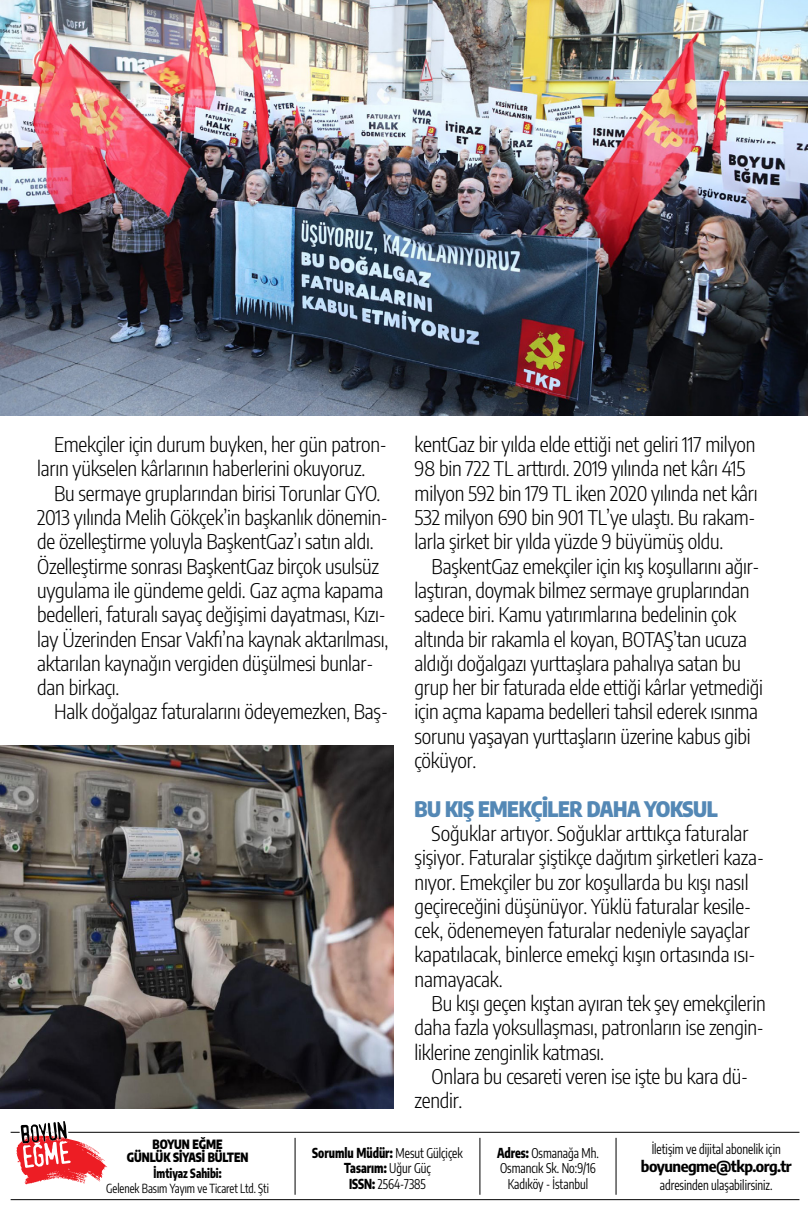
<style>
.page{position:relative;width:808px;height:1212px;background:#fff}
.page>*{position:absolute;margin:0;border:0;box-sizing:border-box;transform-origin:0 0}
.t1{font:900 21px "Encode Sans Condensed";letter-spacing:-.02em;color:#5488b5}
.t2{font:300 20.25px/24.3px "Encode Sans Condensed";letter-spacing:-.01em;color:#000}
.t3{font:700 15px "Encode Sans Condensed";letter-spacing:-.03em;color:#000;scale:1.1 1}
.t4{font:13.5px/15.8px "Encode Sans Condensed";color:#000;text-align:center;scale:.87 1}
.t5{font:12.6px "Encode Sans Condensed";color:#000;scale:.87 1}
.t6{font:900 12.6px/13.8px "Encode Sans Condensed";color:#000;scale:.92 1}
.t7{font:800 12.6px "Encode Sans Condensed";color:#000;scale:.87 1}
.s1{font-weight:800}
</style>
<div class="page">
<hr style="left:11px;top:1132px;width:788px;height:1px;background:#000">
<hr style="left:11px;top:1199px;width:788px;height:1px;background:#000">
<div style="left:15px;top:1119px;width:94px;height:67px;background:#fff"></div>
<svg style="left:16px;top:1121px;width:91px;height:63px"></svg>
<hr style="left:295px;top:1138px;width:1px;height:57px;background:#000">
<hr style="left:479px;top:1138px;width:1px;height:57px;background:#000">
<hr style="left:616px;top:1138px;width:1px;height:57px;background:#000">
<img style="left:0;top:0;width:808px;height:416px">
<img style="left:0;top:745px;width:393px;height:364px">
<p class="t2" style="left:37px;top:431px;width:351px;text-indent:17px">Emekçiler için durum buyken, her gün patron&shy;ların yükselen kârlarının haberlerini okuyoruz.</p>
<p class="t2" style="left:37px;top:480px;width:353px;text-indent:17px">Bu sermaye gruplarından birisi Torunlar GYO.<br>2013 yılında Melih Gökçek’in başkanlık dönemin&shy;de özelleştirme yoluyla BaşkentGaz’ı satın aldı.<br>Özelleştirme sonrası BaşkentGaz birçok usulsüz uygulama ile gündeme geldi. Gaz açma kapama bedelleri, faturalı sayaç değişimi dayatması, Kızı&shy;lay Üzerinden Ensar Vakfı’na kaynak aktarılması, aktarılan kaynağın vergiden düşülmesi bunlar&shy;dan birkaçı.</p>
<p class="t2" style="left:54px;top:699px;width:335px">Halk doğalgaz faturalarını ödeyemezken, Baş-</p>
<p class="t2" style="left:415px;top:431px;width:345px">kentGaz bir yılda elde ettiği net geliri 117 milyon 98 bin 722 TL arttırdı. 2019 yılında net kârı 415 milyon 592 bin 179 TL iken 2020 yılında net kârı 532 milyon 690 bin 901 TL’ye ulaştı. Bu rakam&shy;larla şirket bir yılda yüzde 9 büyümüş oldu.</p>
<p class="t2" style="left:415px;top:553px;width:350px;text-indent:17px">BaşkentGaz emekçiler için kış koşullarını ağır&shy;laştıran, doymak bilmez sermaye gruplarından sadece biri. Kamu yatırımlarına bedelinin çok altında bir rakamla el koyan, BOTAŞ’tan ucuza aldığı doğalgazı yurttaşlara pahalıya satan bu grup her bir faturada elde ettiği kârlar yetmediği için açma kapama bedelleri tahsil ederek ısınma sorunu yaşayan yurttaşların üzerine kabus gibi çöküyor.</p>
<p class="t1" style="left:415px;top:792px;width:304px">BU KIŞ EMEKÇİLER DAHA YOKSUL</p>
<p class="t2" style="left:415px;top:820px;width:351px;text-indent:17px">Soğuklar artıyor. Soğuklar arttıkça faturalar şişiyor. Faturalar şiştikçe dağıtım şirketleri kaza&shy;nıyor. Emekçiler bu zor koşullarda bu kışı nasıl geçireceğini düşünüyor. Yüklü faturalar kesile&shy;cek, ödenemeyen faturalar nedeniyle sayaçlar kapatılacak, binlerce emekçi kışın ortasında ısı&shy;namayacak.</p>
<p class="t2" style="left:415px;top:990px;width:353px;text-align:justify;text-indent:17px">Bu kışı geçen kıştan ayıran tek şey emekçilerin daha fazla yoksullaşması, patronların ise zengin&shy;liklerine zenginlik katması.</p>
<p class="t2" style="left:415px;top:1063px;width:335px;text-indent:17px">Onlara bu cesareti veren ise işte bu kara dü&shy;zendir.</p>
<p class="t6" style="left:127px;top:1136px;width:113px;text-indent:26px">BOYUN EĞME<br>GÜNLÜK SİYASİ BÜLTEN</p>
<p class="t7" style="left:154px;top:1163px;width:80px">İmtiyaz Sahibi:</p>
<p class="t5" style="left:106px;top:1179px;width:189px">Gelenek Basım Yayım ve Ticaret Ltd. Şti</p>
<p class="t4" style="left:312px;top:1144px;width:175px"><span class="s1">Sorumlu Müdür:</span> Mesut Gülçiçek<br><span class="s1">Tasarım:</span> Uğur Güç<br><span class="s1">ISSN:</span> 2564-7385</p>
<p class="t4" style="left:497px;top:1144px;width:119px"><span class="s1">Adres:</span> Osmanağa Mh.<br>Osmancık Sk. No:9/16<br>Kadıköy - İstanbul</p>
<p class="t4" style="left:652px;top:1140px;width:150px">İletişim ve dijital abonelik için</p>
<p class="t3" style="left:641px;top:1155px;width:139px">boyunegme@tkp.org.tr</p>
<p class="t4" style="left:660px;top:1176px;width:131px">adresinden ulaşabilirsiniz.</p>
</div>
